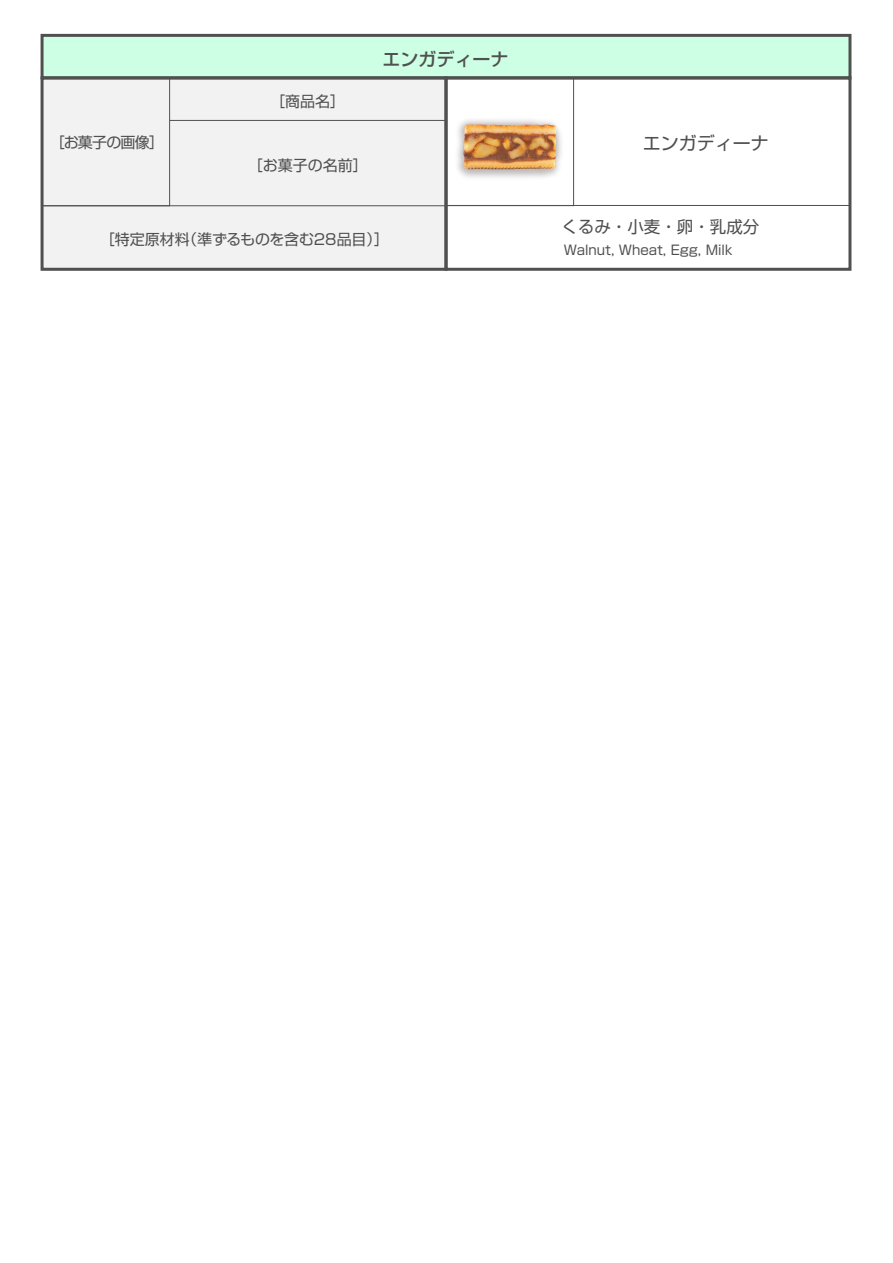
<style>
.page{position:relative;width:893px;height:1263px;background:#fff}
.page>*{position:absolute;margin:0;border:0;box-sizing:border-box;transform-origin:0 0}
.t1{font:500 18px "Shin Go Pro";color:#505050}
.t2{font:18px "Shin Go Pro";color:#505050}
.t3{font:16.5px "Shin Go Pro";color:#505050}
.t4{font:15px "Shin Go Pro";letter-spacing:-.005em;color:#505050}
.t5{font:13.2px "Shin Go Pro";color:#505050}
</style>
<div class="page">
<div style="left:42px;top:35px;width:808px;height:43px;background:#ccffe3"></div>
<div style="left:41px;top:79px;width:404px;height:191px;background:#f2f2f2"></div>
<div style="left:41px;top:34px;width:810px;height:45px;border:3px solid #505050"></div>
<img style="left:457px;top:120px;width:105px;height:58px">
<hr style="left:42px;top:205px;width:404px;height:1px;background:#505050">
<hr style="left:170px;top:120px;width:276px;height:1px;background:#505050">
<div style="left:41px;top:76px;width:406px;height:195px;border:3px solid #505050"></div>
<div style="left:42px;top:78px;width:128px;height:128px;border:1px solid #505050"></div>
<div style="left:444px;top:76px;width:407px;height:195px;border:3px solid #505050"></div>
<hr style="left:446px;top:205px;width:404px;height:1px;background:#505050">
<div style="left:446px;top:78px;width:128px;height:128px;border:1px solid #505050"></div>
<p class="t4" style="left:50px;top:130px;width:116px">［お菓子の画像］</p>
<p class="t4" style="left:270px;top:89px;width:76px">［商品名］</p>
<p class="t4" style="left:248px;top:153px;width:121px">［お菓子の名前］</p>
<p class="t1" style="left:382px;top:44px;width:127px">エンガディーナ</p>
<p class="t4" style="left:100px;top:227px;width:291px">［特定原材料（準ずるものを含む28品目）］</p>
<p class="t2" style="left:643px;top:128px;width:127px">エンガディーナ</p>
<p class="t3" style="left:561px;top:213px;width:199px">くるみ・小麦・卵・乳成分</p>
<p class="t5" style="left:564px;top:240px;width:170px">Walnut, Wheat, Egg, Milk</p>
</div>
